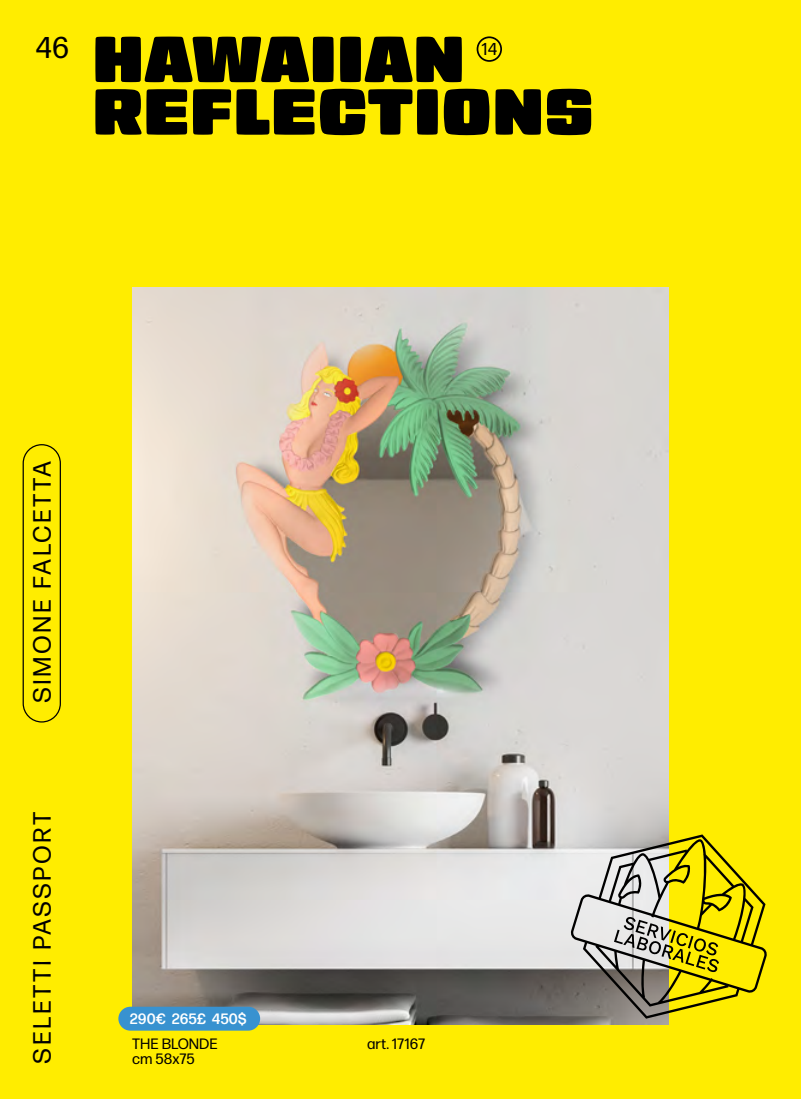
<style>
.page{position:relative;width:801px;height:1099px;background:#fff}
.page>*{position:absolute;margin:0;border:0;box-sizing:border-box;transform-origin:0 0}
.t1{font:65px/52.5px "Gigalypse";color:#000}
.t2{font:25px "Forma DJR Micro";letter-spacing:.1em;color:#000}
.t3{font:17.25px "Forma DJR Micro";color:#000}
.t4{font:15px/15px "Forma DJR Micro";color:#000}
.t5{font:500 15px "Forma DJR Micro";color:#fff}
</style>
<div class="page">
<div style="left:0;top:0;width:801px;height:1098px;background:#ffed00"></div>
<img style="left:132px;top:288px;width:537px;height:735px">
<div style="left:23px;top:444px;width:38px;height:278px;border:1px solid #000;border-radius:19px"></div>
<div style="left:477px;top:36px;width:25px;height:26px;border:2px solid #000;border-radius:50%"></div>
<svg style="left:570px;top:834px;width:197px;height:184px"></svg>
<svg style="left:614px;top:916px;width:105px;height:56px"></svg>
<div style="left:118px;top:1006px;width:142px;height:24px;background:#3892d0;border-radius:12px"></div>
<h1 class="t1" style="left:92px;top:33px;width:503px;text-indent:-57px"><sup>46</sup> HAWAIIAN<br>REFLECTIONS</h1>
<p class="t3" style="left:481px;top:38px;width:17px">14</p>
<p class="t2" style="left:26px;top:703px;width:244px;rotate:-90deg">SIMONE FALCETTA</p>
<p class="t2" style="left:26px;top:1063px;width:253px;rotate:-90deg">SELETTI PASSPORT</p>
<p class="t5" style="left:130px;top:1009px;width:119px">290€ 265£ 450$</p>
<p class="t4" style="left:132px;top:1036px;width:87px">THE BLONDE cm 58x75</p>
<p class="t4" style="left:367px;top:1036px;width:60px">art. 17167</p>
</div>
